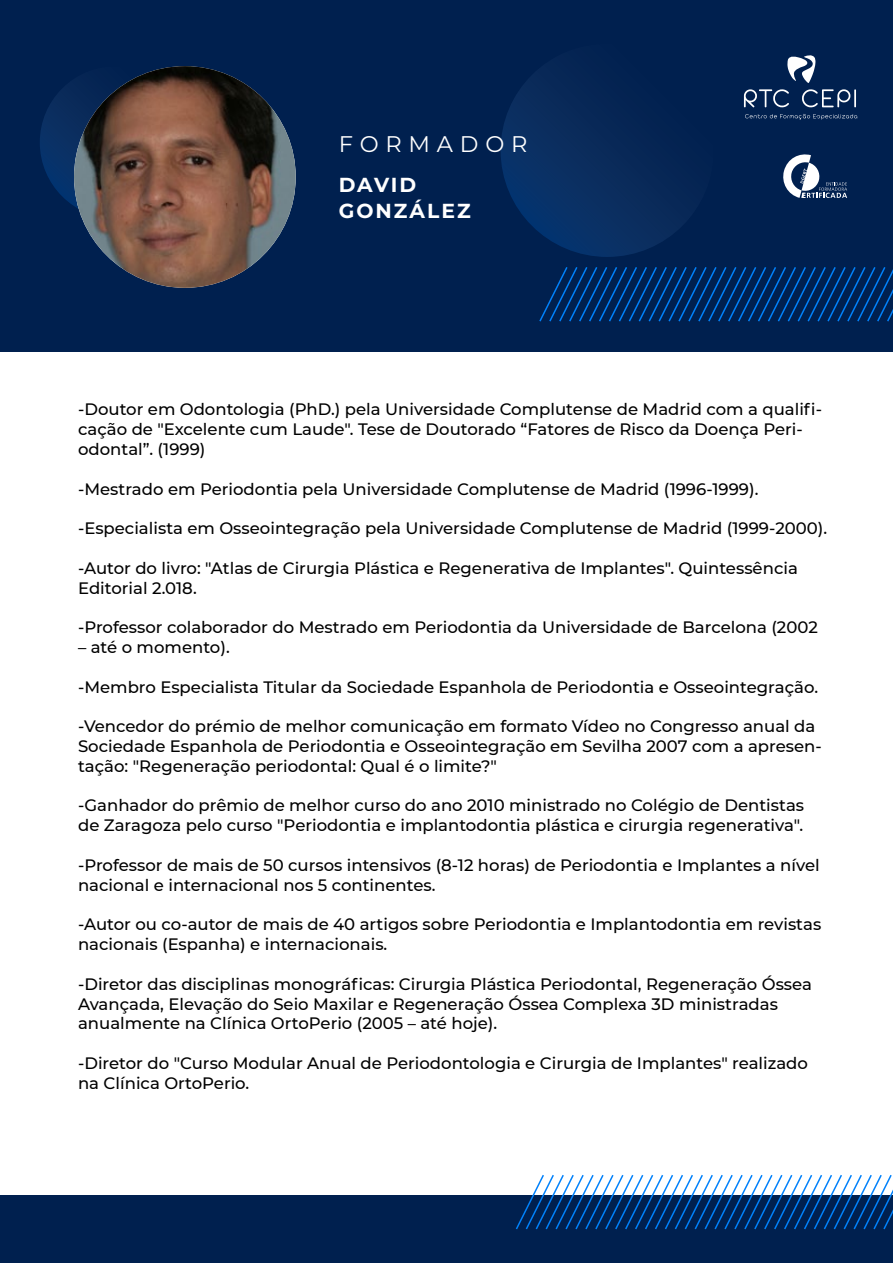
<style>
.page{position:relative;width:893px;height:1263px;background:#fff}
.page>*{position:absolute;margin:0;border:0;box-sizing:border-box;transform-origin:0 0}
.t1{font:22.65px "Montserrat";letter-spacing:.3em;color:#fff}
.t2{font:700 20.25px/25.3px "Montserrat";letter-spacing:.1em;color:#fff}
.t3{font:500 16.5px/19.8px "Montserrat";color:#000}
</style>
<div class="page">
<div style="left:0;top:1195px;width:893px;height:68px;background:#00204f"></div>
<svg style="left:515px;top:1175px;width:378px;height:55px"></svg>
<div style="left:0;top:0;width:893px;height:352px;background:#00204f"></div>
<div style="left:40px;top:66px;width:152px;height:153px;background:linear-gradient(to bottom,#062350,#0c3c77);border-radius:76px"></div>
<div style="left:501px;top:44px;width:213px;height:213px;background:linear-gradient(to right,#0a3267,#03214e);border-radius:107px"></div>
<svg style="left:539px;top:267px;width:354px;height:55px"></svg>
<svg style="left:783px;top:154px;width:64px;height:44px"></svg>
<svg style="left:744px;top:89px;width:45px;height:18px"></svg>
<svg style="left:802px;top:89px;width:54px;height:18px"></svg>
<svg style="left:745px;top:114px;width:112px;height:6px"></svg>
<svg style="left:787px;top:55px;width:28px;height:28px"></svg>
<img style="left:74px;top:66px;width:222px;height:222px;border-radius:111px">
<h1 class="t1" style="left:339px;top:129px;width:190px">FORMADOR</h1>
<p class="t2" style="left:339px;top:172px;width:134px">DAVID<br>GONZÁLEZ</p>
<p class="t3" style="left:78px;top:399px;width:745px">-Doutor em Odontologia (PhD.) pela Universidade Complutense de Madrid com a qualifi&shy;cação de "Excelente cum Laude". Tese de Doutorado “Fatores de Risco da Doença Peri&shy;odontal”. (1999)</p>
<p class="t3" style="left:78px;top:478px;width:682px">-Mestrado em Periodontia pela Universidade Complutense de Madrid (1996-1999).</p>
<p class="t3" style="left:78px;top:518px;width:750px">-Especialista em Osseointegração pela Universidade Complutense de Madrid (1999-2000).</p>
<p class="t3" style="left:78px;top:557px;width:721px">-Autor do livro: "Atlas de Cirurgia Plástica e Regenerativa de Implantes". Quintessência<br>Editorial 2.018.</p>
<p class="t3" style="left:78px;top:617px;width:741px">-Professor colaborador do Mestrado em Periodontia da Universidade de Barcelona (2002</p>
<p class="t3" style="left:78px;top:637px;width:153px">– até o momento).</p>
<p class="t3" style="left:78px;top:676px;width:741px">-Membro Especialista Titular da Sociedade Espanhola de Periodontia e Osseointegração.</p>
<p class="t3" style="left:78px;top:716px;width:745px">-Vencedor do prémio de melhor comunicação em formato Vídeo no Congresso anual da<br>Sociedade Espanhola de Periodontia e Osseointegração em Sevilha 2007 com a apresen&shy;tação: "Regeneração periodontal: Qual é o limite?"</p>
<p class="t3" style="left:78px;top:795px;width:727px">-Ganhador do prêmio de melhor curso do ano 2010 ministrado no Colégio de Dentistas de Zaragoza pelo curso "Periodontia e implantodontia plástica e cirurgia regenerativa".</p>
<p class="t3" style="left:78px;top:854px;width:743px">-Professor de mais de 50 cursos intensivos (8-12 horas) de Periodontia e Implantes a nível nacional e internacional nos 5 continentes.</p>
<p class="t3" style="left:78px;top:914px;width:745px">-Autor ou co-autor de mais de 40 artigos sobre Periodontia e Implantodontia em revistas nacionais (Espanha) e internacionais.</p>
<p class="t3" style="left:78px;top:973px;width:735px">-Diretor das disciplinas monográficas: Cirurgia Plástica Periodontal, Regeneração Óssea<br>Avançada, Elevação do Seio Maxilar e Regeneração Óssea Complexa 3D ministradas anualmente na Clínica OrtoPerio (2005 – até hoje).</p>
<p class="t3" style="left:78px;top:1052px;width:731px">-Diretor do "Curso Modular Anual de Periodontologia e Cirurgia de Implantes" realizado na Clínica OrtoPerio.</p>
</div>
